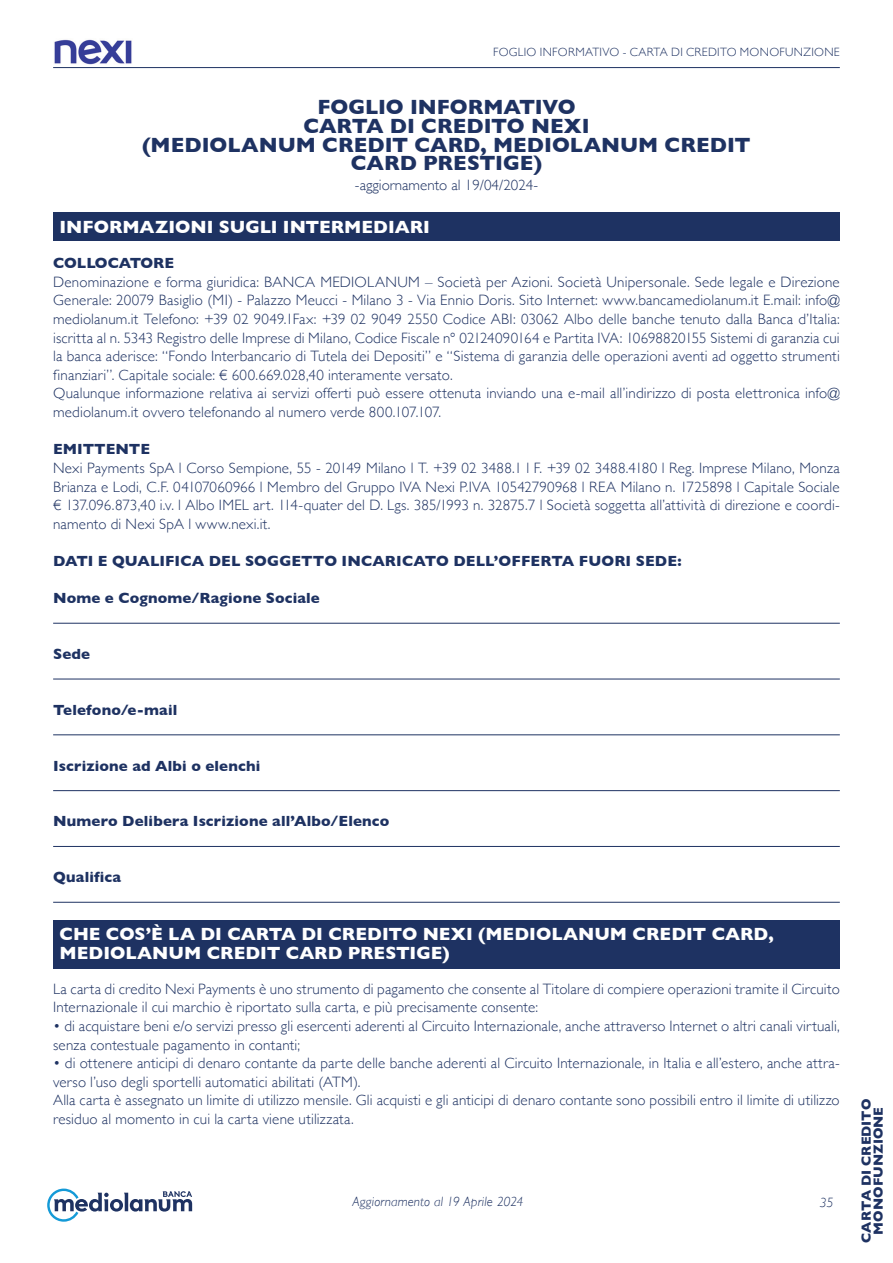
<style>
.page{position:relative;width:893px;height:1263px;background:#fff}
.page>*{position:absolute;margin:0;border:0;box-sizing:border-box;transform-origin:0 0}
.t1{font:700 21px/18.6px "Gill Sans";color:#1e3262;text-align:center}
.t2{font:700 18px/18.6px "Gill Sans";color:#fff}
.t3{font:300 15px/18.6px "Gill Sans";letter-spacing:.01em;color:#1e3262}
.t4{font:700 15px "Gill Sans";letter-spacing:.01em;color:#1e3262}
.t5{font:italic 300 13.5px "Gill Sans";letter-spacing:.01em;color:#1e3262}
.t6{font:700 13.5px/12px "Gill Sans";color:#1e3262;text-align:center}
.t7{font:300 12px "Gill Sans";letter-spacing:.025em;color:#1e3262}
</style>
<div class="page">
<hr style="left:53px;top:67px;width:787px;height:1px;background:#1e3262">
<svg style="left:47px;top:1188px;width:145px;height:34px"></svg>
<img style="left:54px;top:39px;width:78px;height:25px">
<hr style="left:53px;top:623px;width:787px;height:1px;background:#1e3262">
<hr style="left:53px;top:679px;width:787px;height:1px;background:#1e3262">
<hr style="left:53px;top:734px;width:787px;height:1px;background:#1e3262">
<hr style="left:53px;top:790px;width:787px;height:1px;background:#1e3262">
<hr style="left:53px;top:846px;width:787px;height:1px;background:#1e3262">
<hr style="left:53px;top:902px;width:787px;height:1px;background:#1e3262">
<div style="left:53px;top:213px;width:787px;height:28px;background:#1e3262"></div>
<div style="left:53px;top:919px;width:787px;height:49px;background:#1e3262"></div>
<p class="t7" style="left:493px;top:42px;width:348px">FOGLIO INFORMATIVO - CARTA DI CREDITO MONOFUNZIONE</p>
<h1 class="t1" style="left:142px;top:97px;width:610px">FOGLIO INFORMATIVO<br>CARTA DI CREDITO NEXI<br>(MEDIOLANUM CREDIT CARD, MEDIOLANUM CREDIT<br>CARD PRESTIGE)</h1>
<p class="t3" style="left:355px;top:175px;width:185px">-aggiornamento al 19/04/2024-</p>
<p class="t2" style="left:60px;top:217px;width:372px">INFORMAZIONI SUGLI INTERMEDIARI</p>
<p class="t4" style="left:53px;top:251px;width:123px">COLLOCATORE</p>
<p class="t3" style="left:53px;top:272px;width:788px">Denominazione e forma giuridica: BANCA MEDIOLANUM – Società per Azioni. Società Unipersonale. Sede legale e Direzione Generale: 20079 Basiglio (MI) - Palazzo Meucci - Milano 3 - Via Ennio Doris. Sito Internet: www.bancamediolanum.it E.mail: info@ mediolanum.it Telefono: +39 02 9049.1Fax: +39 02 9049 2550 Codice ABI: 03062 Albo delle banche tenuto dalla Banca d’Italia: iscritta al n. 5343 Registro delle Imprese di Milano, Codice Fiscale n° 02124090164 e Partita IVA: 10698820155 Sistemi di garanzia cui la banca aderisce: “Fondo Interbancario di Tutela dei Depositi” e “Sistema di garanzia delle operazioni aventi ad oggetto strumenti finanziari”. Capitale sociale: € 600.669.028,40 interamente versato.<br>Qualunque informazione relativa ai servizi offerti può essere ottenuta inviando una e-mail all’indirizzo di posta elettronica info@ mediolanum.it ovvero telefonando al numero verde 800.107.107.</p>
<p class="t4" style="left:53px;top:437px;width:99px">EMITTENTE</p>
<p class="t3" style="left:53px;top:458px;width:788px;text-align:justify">Nexi Payments SpA l Corso Sempione, 55 - 20149 Milano l T. +39 02 3488.1 l F. +39 02 3488.4180 l Reg. Imprese Milano, Monza Brianza e Lodi, C.F. 04107060966 l Membro del Gruppo IVA Nexi P.IVA 10542790968 l REA Milano n. 1725898 l Capitale Sociale € 137.096.873,40 i.v. l Albo IMEL art. 114-quater del D. Lgs. 385/1993 n. 32875.7 l Società soggetta all’attività di direzione e coordi&shy;namento di Nexi SpA l www.nexi.it.</p>
<p class="t4" style="left:53px;top:549px;width:630px">DATI E QUALIFICA DEL SOGGETTO INCARICATO DELL’OFFERTA FUORI SEDE:</p>
<p class="t4" style="left:53px;top:586px;width:268px">Nome e Cognome/Ragione Sociale</p>
<p class="t4" style="left:53px;top:642px;width:39px">Sede</p>
<p class="t4" style="left:53px;top:698px;width:126px">Telefono/e-mail</p>
<p class="t4" style="left:53px;top:753px;width:209px">Iscrizione ad Albi o elenchi</p>
<p class="t4" style="left:53px;top:809px;width:338px">Numero Delibera Iscrizione all’Albo/Elenco</p>
<p class="t4" style="left:53px;top:865px;width:70px">Qualifica</p>
<p class="t2" style="left:60px;top:924px;width:716px">CHE COS’È LA DI CARTA DI CREDITO NEXI (MEDIOLANUM CREDIT CARD,<br>MEDIOLANUM CREDIT CARD PRESTIGE)</p>
<p class="t3" style="left:53px;top:979px;width:788px">La carta di credito Nexi Payments è uno strumento di pagamento che consente al Titolare di compiere operazioni tramite il Circuito<br>Internazionale il cui marchio è riportato sulla carta, e più precisamente consente:</p>
<p class="t3" style="left:53px;top:1016px;width:788px">• di acquistare beni e/o servizi presso gli esercenti aderenti al Circuito Internazionale, anche attraverso Internet o altri canali virtuali, senza contestuale pagamento in contanti;</p>
<p class="t3" style="left:53px;top:1053px;width:788px">• di ottenere anticipi di denaro contante da parte delle banche aderenti al Circuito Internazionale, in Italia e all’estero, anche attra&shy;verso l’uso degli sportelli automatici abilitati (ATM).<br>Alla carta è assegnato un limite di utilizzo mensile. Gli acquisti e gli anticipi di denaro contante sono possibili entro il limite di utilizzo residuo al momento in cui la carta viene utilizzata.</p>
<p class="t5" style="left:352px;top:1194px;width:173px">Aggiornamento al 19 Aprile 2024</p>
<p class="t5" style="left:819px;top:1195px;width:16px">35</p>
<p class="t6" style="left:860px;top:1243px;width:146px;rotate:-90deg">CARTA DI CREDITO<br>MONOFUNZIONE</p>
</div>
